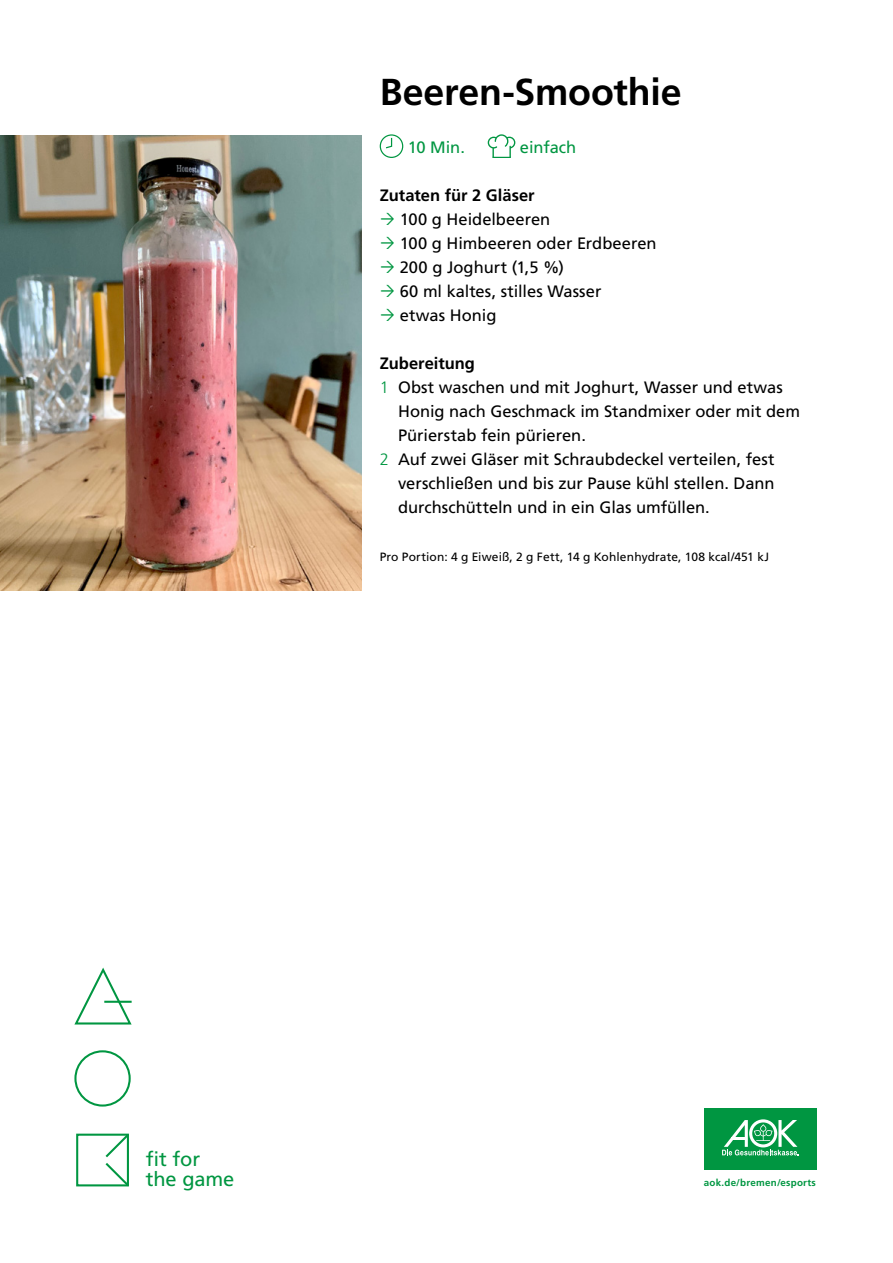
<style>
.page{position:relative;width:893px;height:1263px;background:#fff}
.page>*{position:absolute;margin:0;border:0;box-sizing:border-box;transform-origin:0 0}
.t1{font:700 37.5px "Frutiger LT Std";letter-spacing:-.005em;color:#000}
.t2{font:20.1px/20.5px "Frutiger LT Std";letter-spacing:-.005em;color:#009641}
.t3{font:16.5px/24px "Frutiger LT Std";color:#000}
.t4{font:700 16.5px "Frutiger LT Std";color:#000}
.t5{font:16.5px "Frutiger LT Std";letter-spacing:-.01em;color:#009641}
.t6{font:12px "Frutiger LT Std";letter-spacing:.01em;color:#000}
.t7{font:700 9.75px "Frutiger LT Std";letter-spacing:.025em;color:#009641}
.s1{font-weight:300;color:#009641}
</style>
<div class="page">
<div style="left:74px;top:1050px;width:57px;height:56px;border:2px solid #009641;border-radius:50%"></div>
<svg style="left:74px;top:967px;width:58px;height:58px"></svg>
<hr style="left:104px;top:1001px;width:28px;height:2px;background:#009641">
<svg style="left:76px;top:1133px;width:53px;height:54px"></svg>
<div style="left:704px;top:1108px;width:112px;height:61px;background:#009641"></div>
<svg style="left:722px;top:1119px;width:77px;height:36px"></svg>
<img style="left:0;top:135px;width:362px;height:455px">
<div style="left:380px;top:134px;width:23px;height:24px;border:1px solid #009641;border-radius:50%"></div>
<svg style="left:385px;top:137px;width:8px;height:12px"></svg>
<svg style="left:488px;top:134px;width:27px;height:24px"></svg>
<h1 class="t1" style="left:380px;top:70px;width:303px">Beeren-Smoothie</h1>
<p class="t5" style="left:408px;top:137px;width:59px">10 Min.</p>
<p class="t5" style="left:520px;top:137px;width:58px">einfach</p>
<p class="t4" style="left:380px;top:185px;width:156px">Zutaten für 2 Gläser</p>
<p class="t3" style="left:400px;top:207px;width:258px">100 g Heidelbeeren<br>100 g Himbeeren oder Erdbeeren<br>200 g Joghurt (1,5 %)<br>60 ml kaltes, stilles Wasser<br>etwas Honig</p>
<p class="t4" style="left:380px;top:353px;width:97px">Zubereitung</p>
<p class="t3" style="left:380px;top:375px;width:405px"><span class="s1">1</span> Obst waschen und mit Joghurt, Wasser und etwas</p>
<p class="t3" style="left:398px;top:399px;width:404px">Honig nach Geschmack im Standmixer oder mit dem</p>
<p class="t3" style="left:398px;top:423px;width:189px">Pürierstab fein pürieren.</p>
<p class="t3" style="left:380px;top:447px;width:396px"><span class="s1">2</span> Auf zwei Gläser mit Schraubdeckel verteilen, fest</p>
<p class="t3" style="left:398px;top:471px;width:378px">verschließen und bis zur Pause kühl stellen. Dann</p>
<p class="t3" style="left:398px;top:495px;width:313px">durchschütteln und in ein Glas umfüllen.</p>
<p class="t6" style="left:380px;top:549px;width:391px">Pro Portion: 4 g Eiweiß, 2 g Fett, 14 g Kohlenhydrate, 108 kcal/451 kJ</p>
<p class="t2" style="left:146px;top:1149px;width:90px">fit for the game</p>
<p class="t7" style="left:704px;top:1177px;width:114px">aok.de/bremen/esports</p>
</div>
